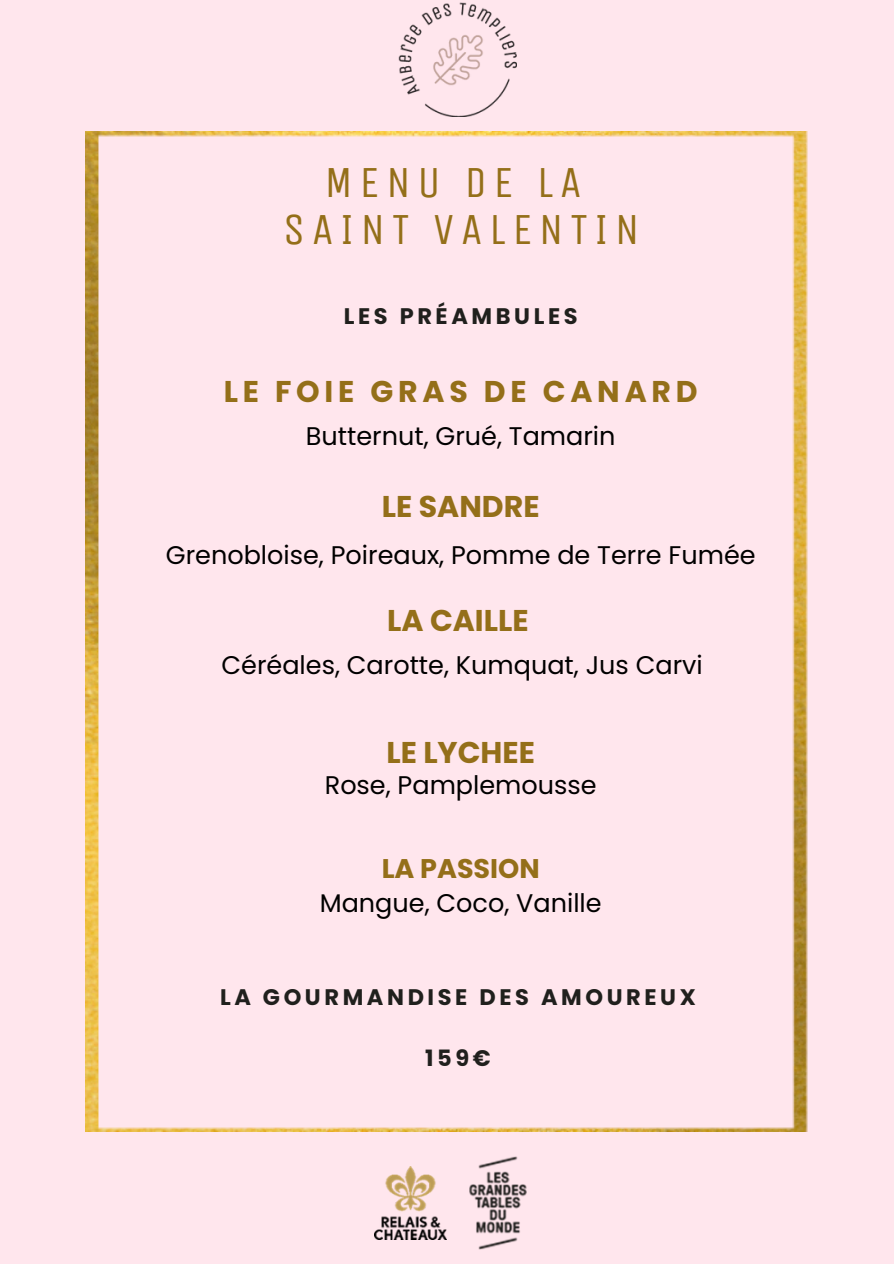
<style>
.page{position:relative;width:894px;height:1264px;background:#fff}
.page>*{position:absolute;margin:0;border:0;box-sizing:border-box;transform-origin:0 0}
.t1{font:44.55px/47.2px "Unica One";letter-spacing:.15em;color:#946f19;text-align:center}
.t2{font:700 30px "Poppins";color:#946f19}
.t3{font:700 30px "Poppins";letter-spacing:.16em;color:#946f19}
.t4{font:700 27px "Poppins";color:#946f19}
.t5{font:25.5px "Poppins";color:#000}
.t6{font:700 22.5px "Poppins";letter-spacing:.16em;color:#20201d}
</style>
<div class="page">
<div style="left:0;top:0;width:893px;height:1263px;background:#ffe6ed"></div>
<img style="left:375px;top:1166px;width:72px;height:73px">
<img style="left:470px;top:1156px;width:56px;height:93px">
<img style="left:398px;top:3px;width:119px;height:113px">
<img style="left:85px;top:132px;width:723px;height:999px">
<h2 class="t1" style="left:283px;top:159px;width:358px">MENU DE LA<br>SAINT VALENTIN</h2>
<h2 class="t6" style="left:343px;top:300px;width:235px">LES PRÉAMBULES</h2>
<h3 class="t3" style="left:223px;top:371px;width:475px">LE FOIE GRAS DE CANARD</h3>
<h3 class="t5" style="left:306px;top:418px;width:311px">Butternut, Grué, Tamarin</h3>
<h2 class="t2" style="left:382px;top:485px;width:159px">LE SANDRE</h2>
<h1 class="t5" style="left:166px;top:537px;width:591px">Grenobloise, Poireaux, Pomme de Terre Fumée</h1>
<p class="t2" style="left:387px;top:599px;width:143px">LA CAILLE</p>
<h2 class="t5" style="left:221px;top:647px;width:482px">Céréales, Carotte, Kumquat, Jus Carvi</h2>
<h3 class="t2" style="left:386px;top:731px;width:150px">LE LYCHEE</h3>
<h3 class="t5" style="left:325px;top:767px;width:273px">Rose, Pamplemousse</h3>
<h3 class="t4" style="left:381px;top:849px;width:159px">LA PASSION</h3>
<p class="t5" style="left:320px;top:884px;width:283px">Mangue, Coco, Vanille</p>
<p class="t6" style="left:220px;top:981px;width:477px">LA GOURMANDISE DES AMOUREUX</p>
<p class="t6" style="left:425px;top:1041px;width:67px">159€</p>
</div>
